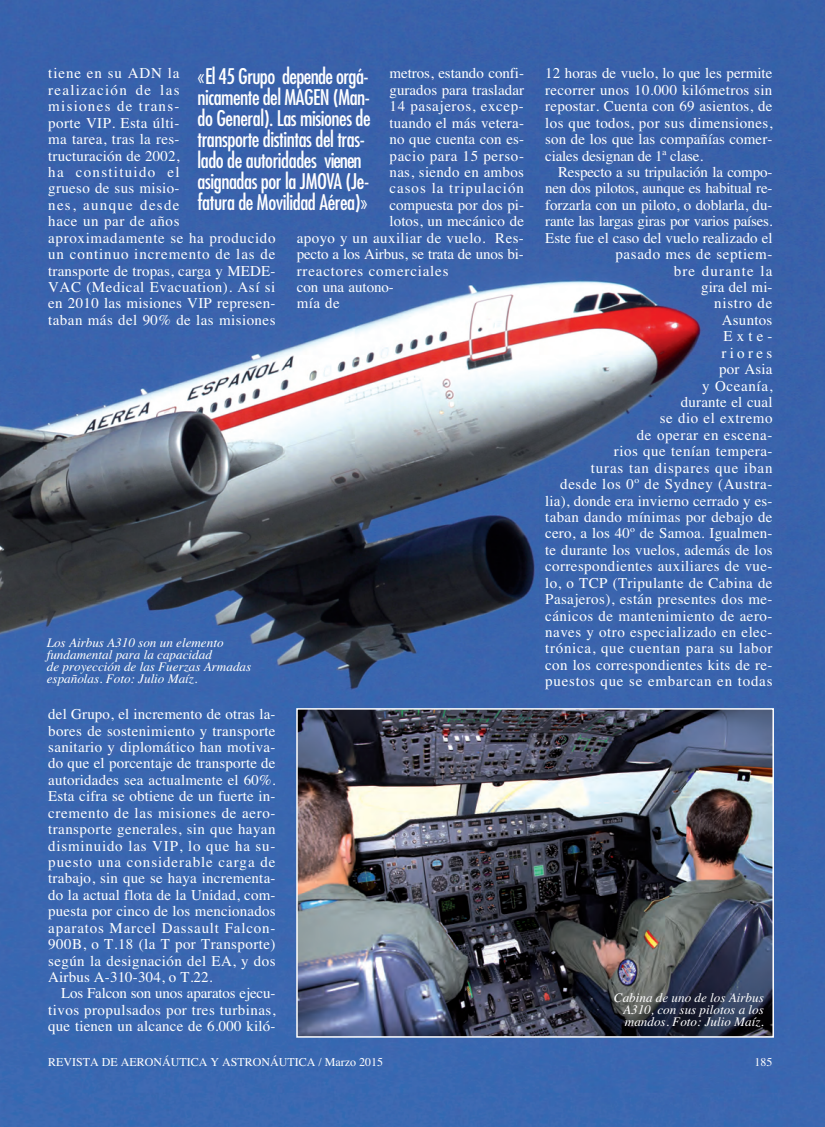
<style>
.page{position:relative;width:825px;height:1127px;background:#fff}
.page>*{position:absolute;margin:0;border:0;box-sizing:border-box;transform-origin:0 0}
.t1{font:condensed 21px/21px "Futura";letter-spacing:-.02em;color:#fff}
.t2{font:15px/16.5px "Times";letter-spacing:.02em;color:#fff}
.t3{font:15px "Times";letter-spacing:-.01em;color:#fff}
.t4{font:15px "Times";letter-spacing:.04em;color:#fff}
.t5{font:15px "Times";color:#fff}
.t6{font:15px "Times";letter-spacing:-.005em;color:#fff}
.t7{font:15px "Times";letter-spacing:.055em;color:#fff}
.t8{font:15px "Times";letter-spacing:-.015em;color:#fff}
.t9{font:15px "Times";letter-spacing:.045em;color:#fff}
.t10{font:15px "Times";letter-spacing:.05em;color:#fff}
.t11{font:15px "Times";letter-spacing:.06em;color:#fff}
.t12{font:15px "Times";letter-spacing:.065em;color:#fff}
.t13{font:15px "Times";letter-spacing:.075em;color:#fff}
.t14{font:italic 13.2px/12px "Times";color:#fff}
.t15{font:12px "Times";color:#fff}
</style>
<div class="page">
<img style="left:0;top:0;width:825px;height:1127px">
<img style="left:299px;top:711px;width:472px;height:323px">
<div style="left:296px;top:708px;width:478px;height:329px;border:2px solid #fff"></div>
<p class="t1" style="left:197px;top:68px;width:175px">«El 45 Grupo depende orgá&shy;nicamente del MAGEN (Man&shy;do General). Las misiones de transporte distintas del tras&shy;lado de autoridades vienen asignadas por la JMOVA (Je&shy;fatura de Movilidad Aérea)»</p>
<p class="t2" style="left:48px;top:67px;width:229px">tiene en su ADN la<br>realización de las<br>misiones de trans-<br>porte VIP. Esta últi-<br>ma tarea, tras la res-<br>tructuración de 2002,<br>ha constituido el<br>grueso de sus misio-<br>nes, aunque desde<br>hace un par de años aproximadamente se ha producido un continuo incremento de las de transporte de tropas, carga y MEDE-<br>VAC (Medical Evacuation). Así si en 2010 las misiones VIP represen&shy;taban más del 90% de las misiones</p>
<p class="t6" style="left:389px;top:68px;width:136px">metros, estando confi-</p>
<p class="t5" style="left:389px;top:84px;width:136px">gurados para trasladar</p>
<p class="t4" style="left:389px;top:101px;width:136px">14 pasajeros, excep-</p>
<p class="t2" style="left:389px;top:116px;width:136px">tuando el más vetera-</p>
<p class="t2" style="left:389px;top:132px;width:136px">no que cuenta con es-</p>
<p class="t4" style="left:389px;top:150px;width:136px">pacio para 15 perso-</p>
<p class="t2" style="left:389px;top:165px;width:136px">nas, siendo en ambos</p>
<p class="t12" style="left:389px;top:183px;width:136px">casos la tripulación</p>
<p class="t6" style="left:389px;top:199px;width:136px">compuesta por dos pi-</p>
<p class="t2" style="left:389px;top:214px;width:136px">lotos, un mecánico de</p>
<p class="t2" style="left:297px;top:231px;width:229px">apoyo y un auxiliar de vuelo. Res-</p>
<p class="t3" style="left:297px;top:249px;width:229px">pecto a los Airbus, se trata de unos bi-</p>
<p class="t7" style="left:297px;top:265px;width:153px">rreactores comerciales</p>
<p class="t6" style="left:297px;top:281px;width:99px">con una autono-</p>
<p class="t2" style="left:297px;top:297px;width:45px">mía de</p>
<p class="t14" style="left:47px;top:637px;width:206px">Los Airbus A310 son un elemento fundamental para la capacidad<br>de proyección de las Fuerzas Armadas españolas. Foto: Julio Maíz.</p>
<p class="t2" style="left:48px;top:707px;width:229px">del Grupo, el incremento de otras la-</p>
<p class="t2" style="left:48px;top:724px;width:229px">bores de sostenimiento y transporte</p>
<p class="t2" style="left:48px;top:740px;width:229px">sanitario y diplomático han motiva-</p>
<p class="t2" style="left:48px;top:756px;width:229px">do que el porcentaje de transporte de</p>
<p class="t2" style="left:48px;top:773px;width:229px">autoridades sea actualmente el 60%.</p>
<p class="t2" style="left:48px;top:789px;width:229px">Esta cifra se obtiene de un fuerte in-</p>
<p class="t9" style="left:48px;top:807px;width:229px">cremento de las misiones de aero-</p>
<p class="t2" style="left:48px;top:822px;width:229px">transporte generales, sin que hayan</p>
<p class="t10" style="left:48px;top:840px;width:229px">disminuido las VIP, lo que ha su-</p>
<p class="t11" style="left:48px;top:856px;width:229px">puesto una considerable carga de</p>
<p class="t2" style="left:48px;top:871px;width:229px">trabajo, sin que se haya incrementa-</p>
<p class="t2" style="left:48px;top:888px;width:229px">do la actual flota de la Unidad, com-</p>
<p class="t2" style="left:48px;top:904px;width:229px">puesta por cinco de los mencionados</p>
<p class="t7" style="left:48px;top:922px;width:229px">aparatos Marcel Dassault Falcon-</p>
<p class="t2" style="left:48px;top:937px;width:229px">900B, o T.18 (la T por Transporte)</p>
<p class="t2" style="left:48px;top:954px;width:229px">según la designación del EA, y dos</p>
<p class="t2" style="left:48px;top:970px;width:166px">Airbus A-310-304, o T.22.</p>
<p class="t3" style="left:61px;top:988px;width:216px">Los Falcon son unos aparatos ejecu-</p>
<p class="t2" style="left:48px;top:1003px;width:229px">tivos propulsados por tres turbinas,</p>
<p class="t2" style="left:48px;top:1019px;width:229px">que tienen un alcance de 6.000 kiló-</p>
<p class="t5" style="left:545px;top:68px;width:229px">12 horas de vuelo, lo que les permite</p>
<p class="t2" style="left:545px;top:83px;width:229px">recorrer unos 10.000 kilómetros sin</p>
<p class="t2" style="left:545px;top:99px;width:229px">repostar. Cuenta con 69 asientos, de</p>
<p class="t2" style="left:545px;top:116px;width:229px">los que todos, por sus dimensiones,</p>
<p class="t2" style="left:545px;top:132px;width:229px">son de los que las compañías comer-</p>
<p class="t3" style="left:545px;top:150px;width:159px">ciales designan de 1ª clase.</p>
<p class="t3" style="left:558px;top:167px;width:216px">Respecto a su tripulación la compo-</p>
<p class="t8" style="left:545px;top:183px;width:229px">nen dos pilotos, aunque es habitual re-</p>
<p class="t6" style="left:545px;top:199px;width:229px">forzarla con un piloto, o doblarla, du-</p>
<p class="t8" style="left:545px;top:216px;width:229px">rante las largas giras por varios países.</p>
<p class="t5" style="left:545px;top:232px;width:229px">Este fue el caso del vuelo realizado el</p>
<p class="t4" style="left:615px;top:249px;width:159px">pasado mes de septiem-</p>
<p class="t13" style="left:674px;top:265px;width:100px">bre durante la</p>
<p class="t5" style="left:701px;top:281px;width:73px">gira del mi-</p>
<p class="t10" style="left:714px;top:298px;width:60px">nistro de</p>
<p class="t2" style="left:722px;top:313px;width:52px">Asuntos</p>
<p class="t2" style="left:723px;top:329px;width:51px">Exte-</p>
<p class="t2" style="left:721px;top:346px;width:53px">riores</p>
<p class="t2" style="left:719px;top:362px;width:55px">por Asia</p>
<p class="t9" style="left:702px;top:380px;width:72px">y Oceanía,</p>
<p class="t2" style="left:681px;top:395px;width:93px">durante el cual</p>
<p class="t2" style="left:660px;top:412px;width:114px">se dio el extremo</p>
<p class="t4" style="left:637px;top:429px;width:137px">de operar en escena-</p>
<p class="t2" style="left:614px;top:444px;width:160px">rios que tenían tempera-</p>
<p class="t7" style="left:591px;top:462px;width:183px">turas tan dispares que iban</p>
<p class="t4" style="left:560px;top:479px;width:214px">desde los 0º de Sydney (Austra-</p>
<p class="t2" style="left:545px;top:494px;width:229px">lia), donde era invierno cerrado y es-</p>
<p class="t2" style="left:545px;top:510px;width:229px">taban dando mínimas por debajo de</p>
<p class="t2" style="left:545px;top:526px;width:229px">cero, a los 40º de Samoa. Igualmen-</p>
<p class="t2" style="left:545px;top:543px;width:229px">te durante los vuelos, además de los</p>
<p class="t2" style="left:545px;top:559px;width:229px">correspondientes auxiliares de vue-</p>
<p class="t2" style="left:545px;top:576px;width:229px">lo, o TCP (Tripulante de Cabina de</p>
<p class="t2" style="left:545px;top:592px;width:229px">Pasajeros), están presentes dos me-</p>
<p class="t2" style="left:545px;top:609px;width:229px">cánicos de mantenimiento de aero-</p>
<p class="t2" style="left:545px;top:625px;width:229px">naves y otro especializado en elec-</p>
<p class="t9" style="left:545px;top:643px;width:229px">trónica, que cuentan para su labor</p>
<p class="t2" style="left:545px;top:658px;width:229px">con los correspondientes kits de re-</p>
<p class="t10" style="left:545px;top:676px;width:229px">puestos que se embarcan en todas</p>
<p class="t14" style="left:623px;top:992px;width:142px;text-align:justify;text-indent:-9px">Cabina de uno de los Airbus A310, con sus pilotos a los mandos. Foto: Julio Maíz.</p>
<p class="t15" style="left:48px;top:1058px;width:336px">REVISTA DE AERONÁUTICA Y ASTRONÁUTICA / Marzo 2015</p>
<p class="t15" style="left:754px;top:1058px;width:19px">185</p>
</div>
